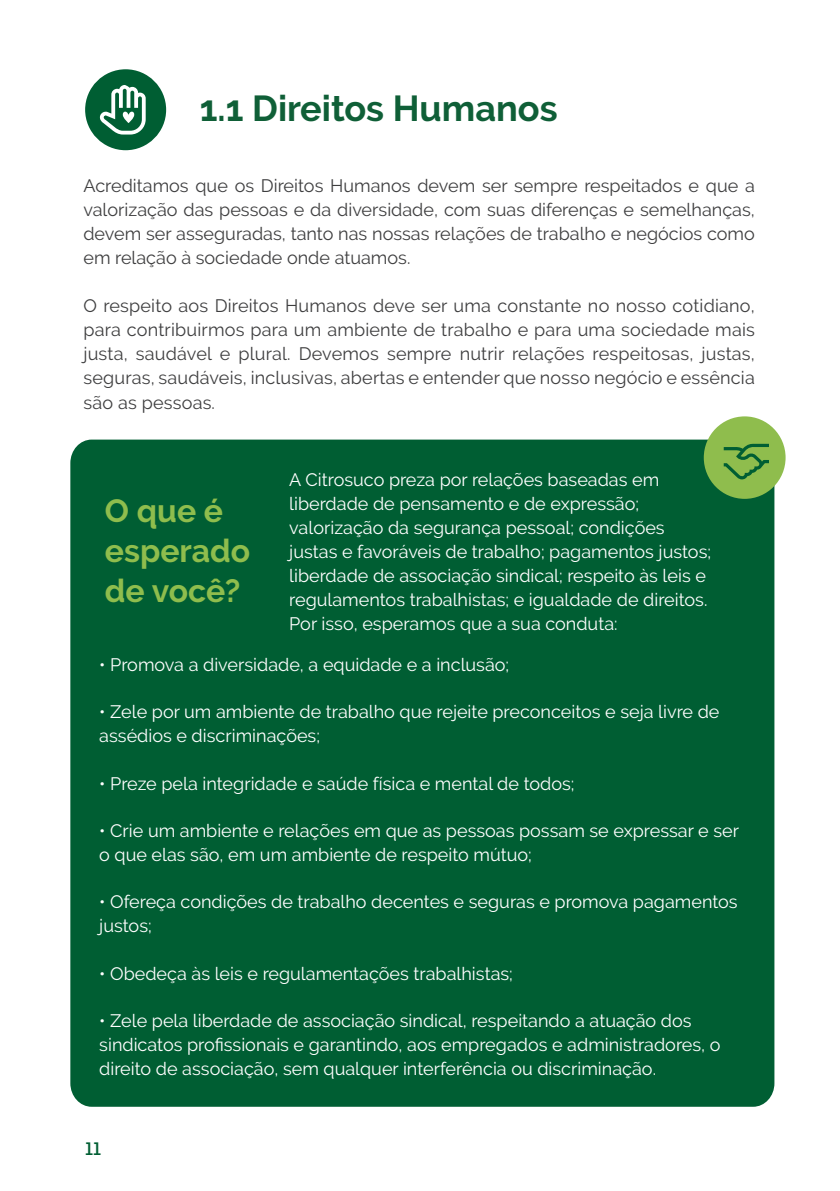
<style>
.page{position:relative;width:840px;height:1191px;background:#fff}
.page>*{position:absolute;margin:0;border:0;box-sizing:border-box;transform-origin:0 0}
.t1{font:700 36px "Raleway";color:#0f5f37}
.t2{font:700 32px/40px "Raleway";color:#8fbd4d}
.t3{font:18px/24px "Raleway";color:#fff}
.t4{font:18px/24px "Raleway";color:#3e3e3f;text-align:justify}
.t5{font:18px "Intro";color:#005e33}
</style>
<div class="page">
<div style="left:70px;top:439px;width:704px;height:667px;background:#005e33;border-radius:22px"></div>
<div style="left:703px;top:416px;width:82px;height:83px;background:#8fbd4d;border-radius:50%"></div>
<svg style="left:723px;top:444px;width:45px;height:35px"></svg>
<div style="left:85px;top:69px;width:81px;height:81px;background:#005e33;border-radius:50%"></div>
<svg style="left:100px;top:85px;width:46px;height:49px"></svg>
<p class="t1" style="left:200px;top:87px;width:359px">1.1 Direitos Humanos</p>
<p class="t4" style="left:83px;top:174px;width:672px">Acreditamos que os Direitos Humanos devem ser sempre respeitados e que a valorização das pessoas e da diversidade, com suas diferenças e semelhanças, devem ser asseguradas, tanto nas nossas relações de trabalho e negócios como em relação à sociedade onde atuamos.</p>
<p class="t4" style="left:83px;top:294px;width:672px">O respeito aos Direitos Humanos deve ser uma constante no nosso cotidiano, para contribuirmos para um ambiente de trabalho e para uma sociedade mais justa, saudável e plural. Devemos sempre nutrir relações respeitosas, justas, seguras, saudáveis, inclusivas, abertas e entender que nosso negócio e essência são as pessoas.</p>
<p class="t3" style="left:289px;top:467px;width:423px">A Citrosuco preza por relações baseadas em liberdade de pensamento e de expressão; valorização da segurança pessoal; condições justas e favoráveis de trabalho; pagamentos justos; liberdade de associação sindical; respeito às leis e regulamentos trabalhistas; e igualdade de direitos.<br>Por isso, esperamos que a sua conduta:</p>
<p class="t3" style="left:99px;top:652px;width:411px">• Promova a diversidade, a equidade e a inclusão;</p>
<p class="t3" style="left:99px;top:700px;width:621px">• Zele por um ambiente de trabalho que rejeite preconceitos e seja livre de assédios e discriminações;</p>
<p class="t3" style="left:99px;top:771px;width:476px">• Preze pela integridade e saúde física e mental de todos;</p>
<p class="t3" style="left:99px;top:818px;width:641px">• Crie um ambiente e relações em que as pessoas possam se expressar e ser o que elas são, em um ambiente de respeito mútuo;</p>
<p class="t3" style="left:99px;top:890px;width:639px">• Ofereça condições de trabalho decentes e seguras e promova pagamentos justos;</p>
<p class="t3" style="left:99px;top:961px;width:415px">• Obedeça às leis e regulamentações trabalhistas;</p>
<p class="t3" style="left:99px;top:1008px;width:622px">• Zele pela liberdade de associação sindical, respeitando a atuação dos sindicatos profissionais e garantindo, aos empregados e administradores, o direito de associação, sem qualquer interferência ou discriminação.</p>
<p class="t2" style="left:105px;top:491px;width:147px">O que é esperado</p>
<p class="t2" style="left:105px;top:571px;width:137px">de você?</p>
<p class="t5" style="left:85px;top:1137px;width:18px">11</p>
</div>
